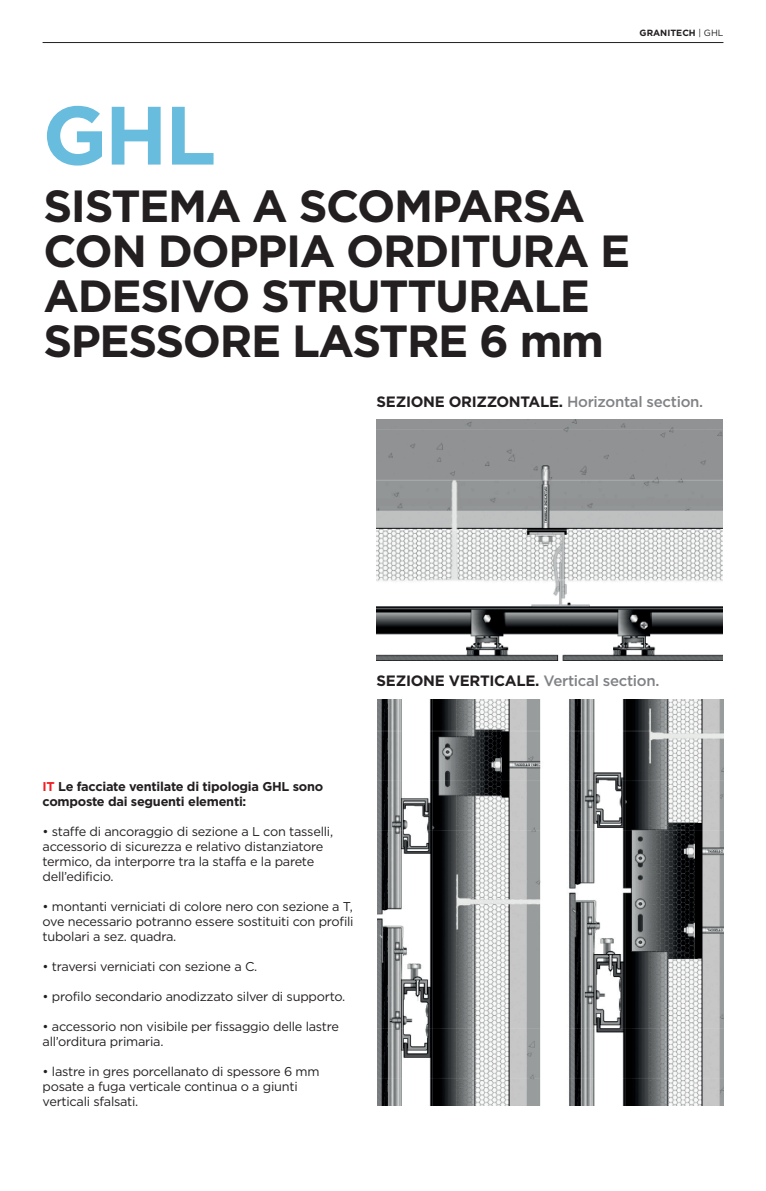
<style>
.page{position:relative;width:766px;height:1191px;background:#fff}
.page>*{position:absolute;margin:0;border:0;box-sizing:border-box;transform-origin:0 0}
.t1{font:700 82.5px "Gotham HTF";color:#68bcdd}
.t2{font:700 45px/45px "Gotham HTF";letter-spacing:-.03em;color:#231f20}
.t3{font:700 15px "Gotham HTF";letter-spacing:-.02em;color:#231f20}
.t4{font:12.75px/15px "Gotham HTF";letter-spacing:-.02em;color:#231f20}
.t5{font:700 12.75px/15px "Gotham HTF";letter-spacing:-.02em;color:#231f20}
.t6{font:700 9px "Gotham HTF";color:#231f20}
.s1{font-weight:400}
.s2{font-weight:500;color:#808285}
.s3{color:#ee1d23}
</style>
<div class="page">
<hr style="left:43px;top:42px;width:680px;height:1px;background:#231f20">
<img style="left:378px;top:699px;width:344px;height:407px">
<img style="left:376px;top:419px;width:346px;height:242px">
<p class="t6" style="left:639px;top:28px;width:85px">GRANITECH <span class="s1">| GHL</span></p>
<h1 class="t1" style="left:43px;top:88px;width:175px">GHL</h1>
<h2 class="t2" style="left:43px;top:182px;width:588px">SISTEMA A SCOMPARSA<br>CON DOPPIA ORDITURA E<br>ADESIVO STRUTTURALE<br>SPESSORE LASTRE 6 mm</h2>
<p class="t3" style="left:376px;top:393px;width:328px">SEZIONE ORIZZONTALE. <span class="s2">Horizontal section.</span></p>
<p class="t3" style="left:376px;top:672px;width:284px">SEZIONE VERTICALE. <span class="s2">Vertical section.</span></p>
<p class="t5" style="left:43px;top:778px;width:282px"><span class="s3">IT</span> Le facciate ventilate di tipologia GHL sono composte dai seguenti elementi:</p>
<p class="t4" style="left:43px;top:823px;width:292px">• staffe di ancoraggio di sezione a L con tasselli, accessorio di sicurezza e relativo distanziatore termico, da interporre tra la staffa e la parete dell’edificio.</p>
<p class="t4" style="left:43px;top:898px;width:312px;text-align:justify">• montanti verniciati di colore nero con sezione a T, ove necessario potranno essere sostituiti con profili tubolari a sez. quadra.</p>
<p class="t4" style="left:43px;top:958px;width:216px">• traversi verniciati con sezione a C.</p>
<p class="t4" style="left:43px;top:988px;width:304px">• profilo secondario anodizzato silver di supporto.</p>
<p class="t4" style="left:43px;top:1018px;width:298px">• accessorio non visibile per fissaggio delle lastre all’orditura primaria.</p>
<p class="t4" style="left:43px;top:1063px;width:278px">• lastre in gres porcellanato di spessore 6 mm posate a fuga verticale continua o a giunti verticali sfalsati.</p>
</div>
